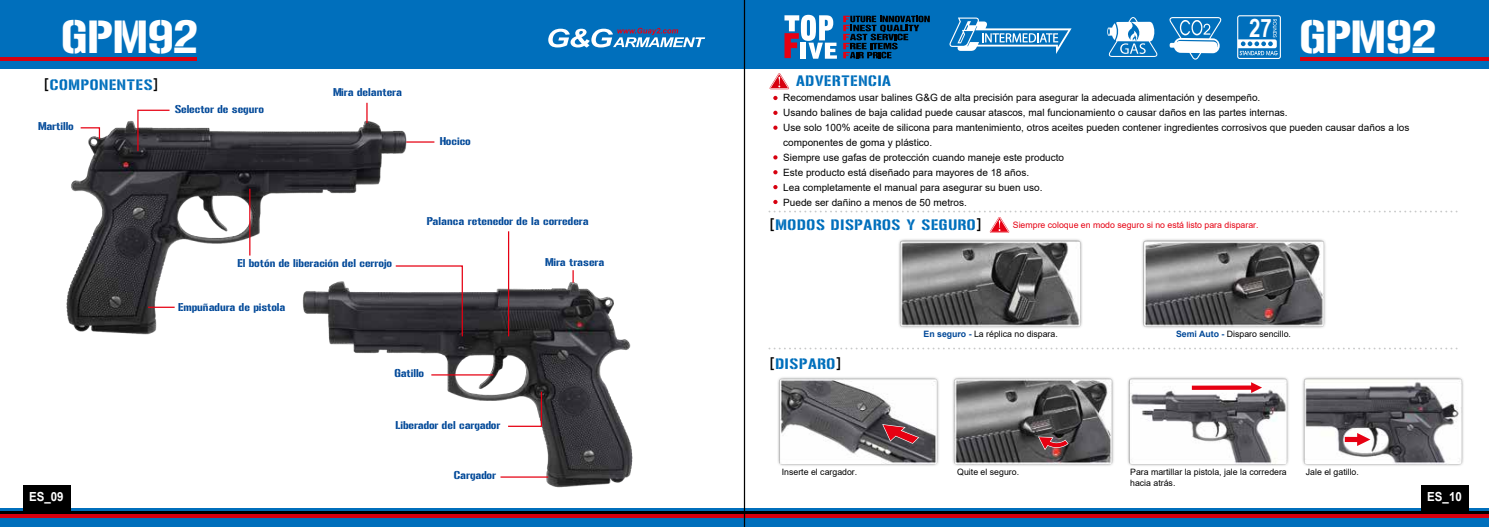
<style>
.page{position:relative;width:1489px;height:527px;background:#fff}
.page>*{position:absolute;margin:0;border:0;box-sizing:border-box;transform-origin:0 0}
.t1{font:45.88px "Gunplay";color:#fff}
.t2{font:700 25.38px "Arial Narrow";color:#fff}
.t3{font:15px "Gunplay";letter-spacing:.05em;color:#006fbc}
.t4{font:700 12.5px "Arial";color:#fff;scale:.92 1}
.t5{font:11.25px "Gunplay";color:#004898}
.t6{font:10px/15px "Arial";color:#000}
.t7{font:8.75px "Arial";color:#000}
.t8{font:8.75px "Arial";color:#e60012}
.s1{font-family:"DIN Pro";font-weight:500;color:#000}
.s2{font-weight:700;color:#004898}
</style>
<div class="page">
<img style="left:0;top:0;width:1488px;height:526px">
<svg style="left:773px;top:96px;width:4px;height:4px"></svg>
<svg style="left:773px;top:111px;width:4px;height:4px"></svg>
<svg style="left:773px;top:125px;width:4px;height:5px"></svg>
<svg style="left:773px;top:155px;width:4px;height:4px"></svg>
<svg style="left:773px;top:170px;width:4px;height:4px"></svg>
<svg style="left:773px;top:185px;width:4px;height:4px"></svg>
<svg style="left:773px;top:200px;width:4px;height:4px"></svg>
<svg style="left:769px;top:73px;width:20px;height:16px"></svg>
<svg style="left:769px;top:210px;width:687px;height:23px"></svg>
<svg style="left:769px;top:347px;width:687px;height:2px"></svg>
<svg style="left:148px;top:306px;width:27px;height:1px"></svg>
<svg style="left:406px;top:141px;width:28px;height:1px"></svg>
<svg style="left:572px;top:270px;width:1px;height:12px"></svg>
<hr style="left:508px;top:231px;width:1px;height:105px;background:#e60012">
<svg style="left:366px;top:103px;width:1px;height:20px"></svg>
<hr style="left:249px;top:188px;width:1px;height:67px;background:#e60012">
<svg style="left:507px;top:390px;width:35px;height:37px"></svg>
<hr style="left:500px;top:476px;width:48px;height:1px;background:#e60012">
<hr style="left:431px;top:374px;width:62px;height:1px;background:#e60012">
<svg style="left:79px;top:126px;width:22px;height:14px"></svg>
<svg style="left:137px;top:109px;width:34px;height:43px"></svg>
<svg style="left:394px;top:264px;width:69px;height:73px"></svg>
<svg style="left:1191px;top:382px;width:70px;height:10px"></svg>
<svg style="left:1036px;top:435px;width:33px;height:16px"></svg>
<svg style="left:1344px;top:432px;width:26px;height:13px"></svg>
<svg style="left:881px;top:423px;width:39px;height:21px"></svg>
<hr style="left:743px;top:0;width:2px;height:526px;background:#000">
<h2 class="t2" style="left:1248px;top:9px;width:24px">27</h2>
<h1 class="t1" style="left:61px;top:3px;width:139px">GPM92</h1>
<h1 class="t1" style="left:1299px;top:3px;width:139px">GPM92</h1>
<h3 class="t3" style="left:44px;top:74px;width:116px"><span class="s1">[</span>COMPONENTES<span class="s1">]</span></h3>
<h3 class="t3" style="left:796px;top:70px;width:96px">ADVERTENCIA</h3>
<p class="t6" style="left:783px;top:89px;width:627px">Recomendamos usar balines G&amp;G de alta precisión para asegurar la adecuada alimentación y desempeño.<br>Usando balines de baja calidad puede causar atascos, mal funcionamiento o causar daños en las partes internas.<br>Use solo 100% aceite de silicona para mantenimiento, otros aceites pueden contener ingredientes corrosivos que pueden causar daños a los componentes de goma y plástico.<br>Siempre use gafas de protección cuando maneje este producto<br>Este producto está diseñado para mayores de 18 años.<br>Lea completamente el manual para asegurar su buen uso.<br>Puede ser dañino a menos de 50 metros.</p>
<h3 class="t3" style="left:769px;top:214px;width:214px"><span class="s1">[</span>MODOS DISPAROS Y SEGURO<span class="s1">]</span></h3>
<p class="t5" style="left:333px;top:84px;width:70px">Mira delantera</p>
<p class="t5" style="left:175px;top:101px;width:91px">Selector de seguro</p>
<p class="t5" style="left:38px;top:118px;width:37px">Martillo</p>
<p class="t5" style="left:439px;top:133px;width:33px">Hocico</p>
<p class="t5" style="left:427px;top:213px;width:163px">Palanca retenedor de la corredera</p>
<p class="t8" style="left:1012px;top:219px;width:247px">Siempre coloque en modo seguro si no está listo para disparar.</p>
<p class="t5" style="left:238px;top:255px;width:156px">El botón de liberación del cerrojo</p>
<p class="t5" style="left:178px;top:298px;width:109px">Empuñadura de pistola</p>
<p class="t5" style="left:394px;top:365px;width:31px">Gatillo</p>
<p class="t5" style="left:395px;top:416px;width:107px">Liberador del cargador</p>
<p class="t5" style="left:453px;top:466px;width:44px">Cargador</p>
<p class="t5" style="left:545px;top:254px;width:61px">Mira trasera</p>
<h3 class="t3" style="left:769px;top:352px;width:73px"><span class="s1">[</span>DISPARO<span class="s1">]</span></h3>
<p class="t7" style="left:923px;top:327px;width:136px"><span class="s2">En seguro -</span> La réplica no dispara.</p>
<p class="t7" style="left:1175px;top:327px;width:116px"><span class="s2">Semi Auto -</span> Disparo sencillo.</p>
<p class="t7" style="left:781px;top:465px;width:77px">Inserte el cargador.</p>
<p class="t7" style="left:957px;top:465px;width:63px">Quite el seguro.</p>
<p class="t7" style="left:1130px;top:465px;width:158px">Para martillar la pistola, jale la corredera</p>
<p class="t7" style="left:1305px;top:465px;width:55px">Jale el gatillo.</p>
<p class="t7" style="left:1130px;top:477px;width:47px">hacia atrás.</p>
<p class="t4" style="left:29px;top:488px;width:39px">ES_09</p>
<p class="t4" style="left:1427px;top:488px;width:39px">ES_10</p>
</div>
